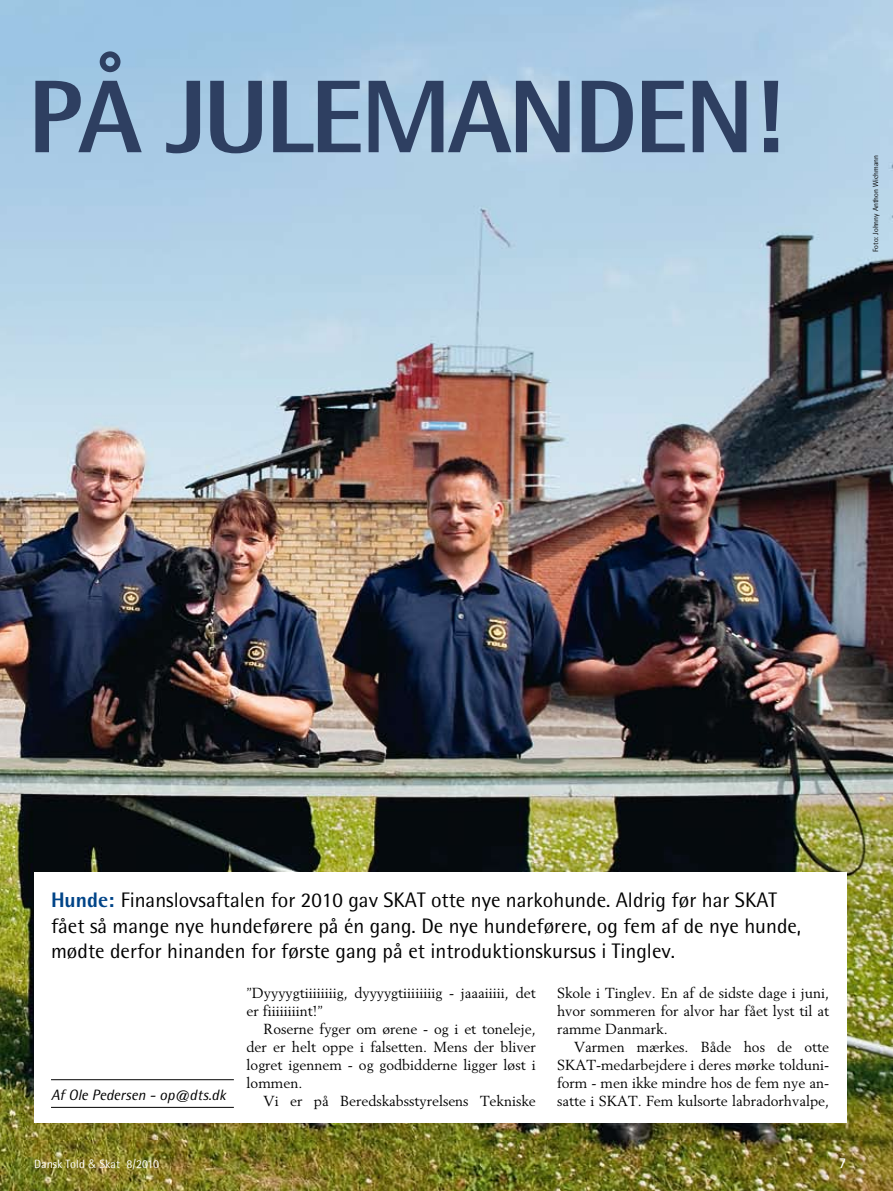
<style>
.page{position:relative;width:893px;height:1191px;background:#fff}
.page>*{position:absolute;margin:0;border:0;box-sizing:border-box;transform-origin:0 0}
.t1{font:800 103.5px "Rotis Semi Sans";letter-spacing:-.03em;color:#2e3f61}
.t2{font:21px/25.5px "Rotis Semi Sans";color:#000}
.t3{font:italic 15px "Rotis Semi Sans";color:#000}
.t4{font:15px "Rotis Semi Sans";color:#fff}
.t5{font:14.4px/18px "Berling";color:#000;text-align:justify}
.t6{font:12px "Rotis Semi Sans";color:#fff}
.t7{font:7.5px "Rotis Semi Sans";color:#000}
.s1{font-weight:800;color:#048}
.s2{font-family:"Helvetica";font-weight:300}
</style>
<div class="page">
<img style="left:0;top:0;width:893px;height:1191px">
<div style="left:34px;top:872px;width:812px;height:251px;background:#fff"></div>
<hr style="left:51px;top:1107px;width:183px;height:1px;background:#000">
<hr style="left:51px;top:1079px;width:183px;height:1px;background:#000">
<h1 class="t1" style="left:28px;top:51px;width:757px">PÅ JULEMANDEN!</h1>
<p class="t7" style="left:871px;top:252px;width:98px;rotate:-90deg">Foto: Johnny Anthon Wichmann</p>
<p class="t2" style="left:51px;top:887px;width:752px"><span class="s1">HUNDE:</span> Finanslovsaftalen for 2010 gav SKAT otte nye narkohunde. Aldrig før har SKAT fået så mange nye hundeførere på én gang. De nye hundeførere, og fem af de nye hunde, mødte derfor hinanden for første gang på et introduktionskursus i Tinglev.</p>
<p class="t5" style="left:247px;top:984px;width:291px">”Dyyyygtiiiiiiiig, dyyyygtiiiiiiiig - jaaaiiiii, det er fiiiiiiiint!”</p>
<p class="t5" style="left:247px;top:1020px;width:291px;text-indent:17px">Roserne fyger om ørene - og i et toneleje, der er helt oppe i falsetten. Mens der bliver logret igennem - og godbidderne ligger løst i lommen.</p>
<p class="t5" style="left:264px;top:1092px;width:274px">Vi er på Beredskabsstyrelsens Tekniske</p>
<p class="t5" style="left:557px;top:984px;width:274px">Skole i Tinglev. En af de sidste dage i juni, hvor sommeren for alvor har fået lyst til at ramme Danmark.</p>
<p class="t5" style="left:557px;top:1038px;width:274px;text-indent:17px">Varmen mærkes. Både hos de otte SKAT-medarbejdere i deres mørke tolduni&shy;form - men ikke mindre hos de fem nye an&shy;satte i SKAT. Fem kulsorte labradorhvalpe,</p>
<p class="t3" style="left:51px;top:1085px;width:176px">Af Ole Pedersen - op@dts.dk</p>
<p class="t6" style="left:34px;top:1157px;width:127px">Dansk Told <span class="s2">&amp;</span> Skat 8/2010</p>
<p class="t4" style="left:839px;top:1154px;width:9px">7</p>
</div>
